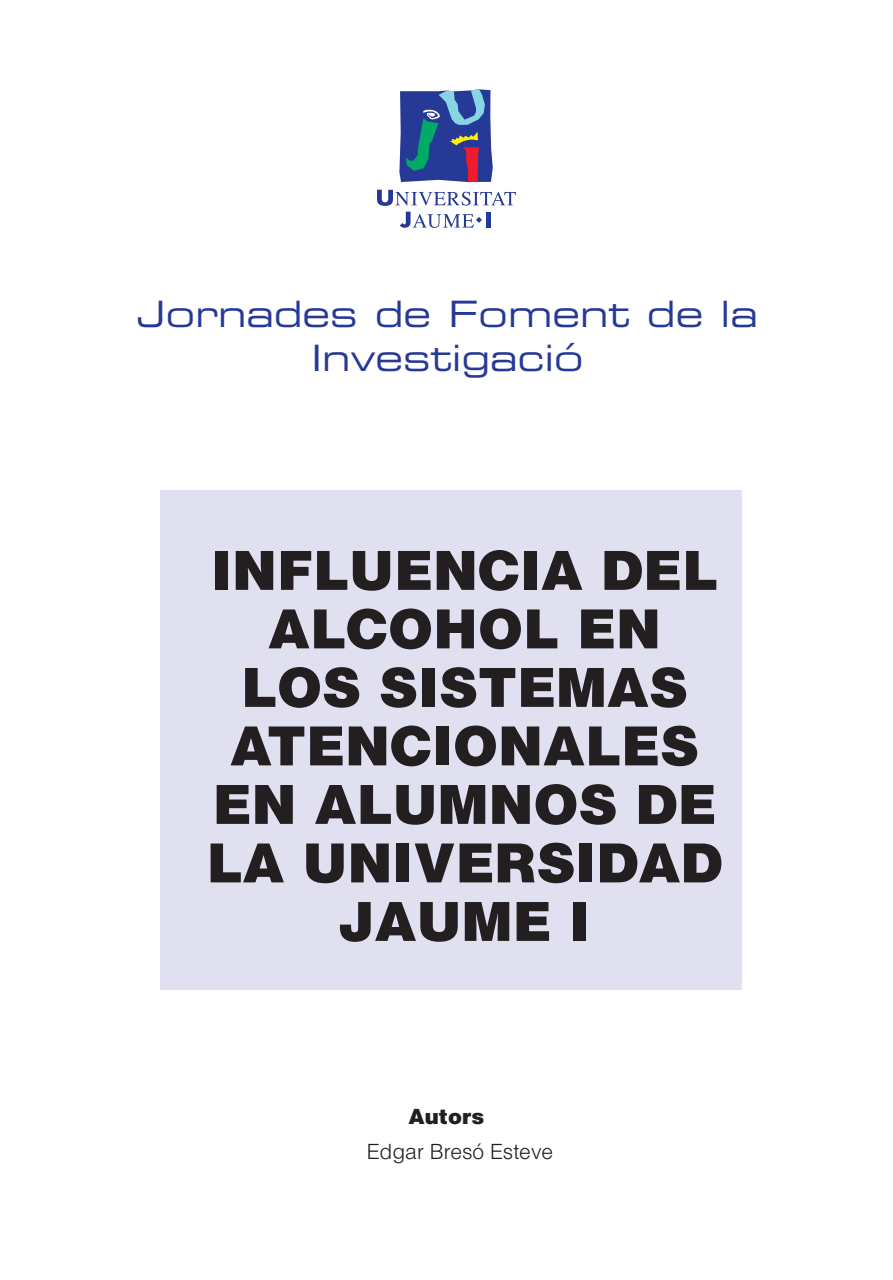
<style>
.page{position:relative;width:893px;height:1280px;background:#fff}
.page>*{position:absolute;margin:0;border:0;box-sizing:border-box;transform-origin:0 0}
.t1{font:900 54px/58.5px "Helvetica";color:#231f20;text-align:center}
.t2{font:expanded 36px/43.2px "Palindrome S Si";color:#263996;text-align:center}
.t3{font:300 21px "Helvetica";color:#231f20}
.t4{font:900 21px "Helvetica";color:#231f20}
</style>
<div class="page">
<svg style="left:399px;top:89px;width:94px;height:93px;background:#465d99"></svg>
<svg style="left:377px;top:190px;width:139px;height:16px"></svg>
<div style="left:486px;top:212px;width:5px;height:16px;background:#263996"></div>
<svg style="left:400px;top:212px;width:82px;height:16px"></svg>
<div style="left:160px;top:491px;width:582px;height:499px;background:#e0e0f0"></div>
<p class="t2" style="left:137px;top:292px;width:622px">Jornades de Foment de la<br>Investigació</p>
<p class="t1" style="left:206px;top:539px;width:518px">INFLUENCIA DEL<br>ALCOHOL EN<br>LOS SISTEMAS<br>ATENCIONALES<br>EN ALUMNOS DE<br>LA UNIVERSIDAD<br>JAUME I</p>
<p class="t4" style="left:409px;top:1103px;width:77px">Autors</p>
<p class="t3" style="left:367px;top:1138px;width:188px">Edgar Bresó Esteve</p>
</div>
